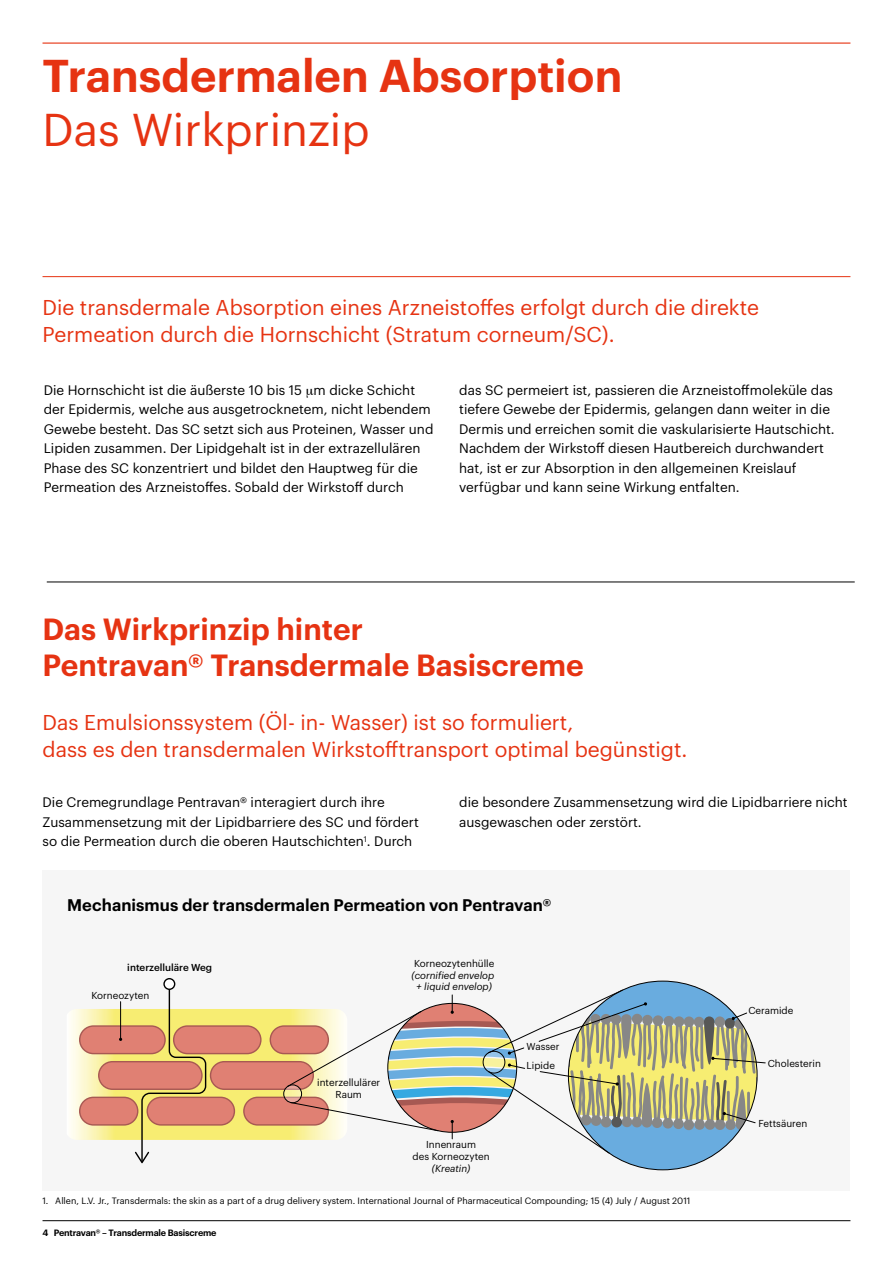
<style>
.page{position:relative;width:893px;height:1263px;background:#fff}
.page>*{position:absolute;margin:0;border:0;box-sizing:border-box;transform-origin:0 0}
.t1{font:600 45px "Graphik";color:#e63312}
.t2{font:45px "Graphik";color:#e63312}
.t3{font:600 30px/36px "Graphik";color:#e63312}
.t4{font:21px/27px "Graphik";color:#e63312}
.t5{font:600 16.5px "Graphik";color:#000}
.t6{font:13.5px/19.5px "Graphik";color:#000}
.t7{font:9.9px/11.9px "Graphik";color:#000;text-align:center}
.t8{font:italic 9.9px/11.9px "Graphik";color:#000;text-align:center}
.t9{font:500 9.9px "Graphik";color:#000}
.t10{font:9px "Graphik";color:#000}
.t11{font:600 9px "Graphik";letter-spacing:-.02em;color:#000}
</style>
<div class="page">
<hr style="left:43px;top:1220px;width:807px;height:1px;background:#000">
<hr style="left:43px;top:43px;width:807px;height:1px;background:#e63312">
<hr style="left:43px;top:276px;width:807px;height:1px;background:#e63312">
<hr style="left:47px;top:582px;width:808px;height:1px;background:#000">
<div style="left:43px;top:870px;width:807px;height:321px;background:#f6f6f6"></div>
<svg style="left:75px;top:978px;width:691px;height:192px"></svg>
<h1 class="t1" style="left:43px;top:41px;width:581px">Transdermalen Absorption</h1>
<h1 class="t2" style="left:43px;top:96px;width:329px">Das Wirkprinzip</h1>
<h3 class="t4" style="left:43px;top:292px;width:718px">Die transdermale Absorption eines Arzneistoffes erfolgt durch die direkte<br>Permeation durch die Hornschicht (Stratum corneum/SC).</h3>
<p class="t6" style="left:44px;top:379px;width:391px">Die Hornschicht ist die äußerste 10 bis 15 m dicke Schicht der Epidermis, welche aus ausgetrocknetem, nicht lebendem Gewebe besteht. Das SC setzt sich aus Proteinen, Wasser und Lipiden zusammen. Der Lipidgehalt ist in der extrazellulären Phase des SC konzentriert und bildet den Hauptweg für die Permeation des Arzneistoffes. Sobald der Wirkstoff durch</p>
<p class="t6" style="left:459px;top:379px;width:377px">das SC permeiert ist, passieren die Arzneistoffmoleküle das tiefere Gewebe der Epidermis, gelangen dann weiter in die Dermis und erreichen somit die vaskularisierte Hautschicht.<br>Nachdem der Wirkstoff diesen Hautbereich durchwandert hat, ist er zur Absorption in den allgemeinen Kreislauf verfügbar und kann seine Wirkung entfalten.</p>
<h2 class="t3" style="left:43px;top:608px;width:543px">Das Wirkprinzip hinter<br>Pentravan® Transdermale Basiscreme</h2>
<h3 class="t4" style="left:43px;top:707px;width:646px">Das Emulsionssystem (Öl- in- Wasser) ist so formuliert,<br>dass es den transdermalen Wirkstofftransport optimal begünstigt.</h3>
<p class="t6" style="left:43px;top:791px;width:378px">Die Cremegrundlage Pentravan® interagiert durch ihre<br>Zusammensetzung mit der Lipidbarriere des SC und fördert so die Permeation durch die oberen Hautschichten<sup>1</sup>. Durch</p>
<p class="t6" style="left:459px;top:791px;width:390px">die besondere Zusammensetzung wird die Lipidbarriere nicht ausgewaschen oder zerstört.</p>
<p class="t5" style="left:67px;top:892px;width:486px">Mechanismus der transdermalen Permeation von Pentravan®</p>
<p class="t9" style="left:127px;top:960px;width:86px">interzelluläre Weg</p>
<p class="t7" style="left:414px;top:956px;width:82px">Korneozytenhülle</p>
<p class="t8" style="left:412px;top:968px;width:84px">(cornified envelop + liquid envelop)</p>
<p class="t7" style="left:91px;top:988px;width:59px">Korneozyten</p>
<p class="t7" style="left:317px;top:1076px;width:65px">interzellulärer<br>Raum</p>
<p class="t7" style="left:413px;top:1137px;width:79px">Innenraum<br>des Korneozyten</p>
<p class="t8" style="left:432px;top:1161px;width:40px">(Kreatin)</p>
<p class="t7" style="left:527px;top:1039px;width:34px">Wasser</p>
<p class="t7" style="left:527px;top:1059px;width:30px">Lipide</p>
<p class="t10" style="left:43px;top:1194px;width:649px">1. Allen, L.V. Jr., Transdermals: the skin as a part of a drug delivery system. International Journal of Pharmaceutical Compounding; 15 (4) July / August 2011</p>
<p class="t11" style="left:43px;top:1226px;width:176px">4 Pentravan® – Transdermale Basiscreme</p>
<p class="t7" style="left:748px;top:1004px;width:47px">Ceramide</p>
<p class="t7" style="left:768px;top:1056px;width:55px">Cholesterin</p>
<p class="t7" style="left:758px;top:1117px;width:50px">Fettsäuren</p>
</div>
